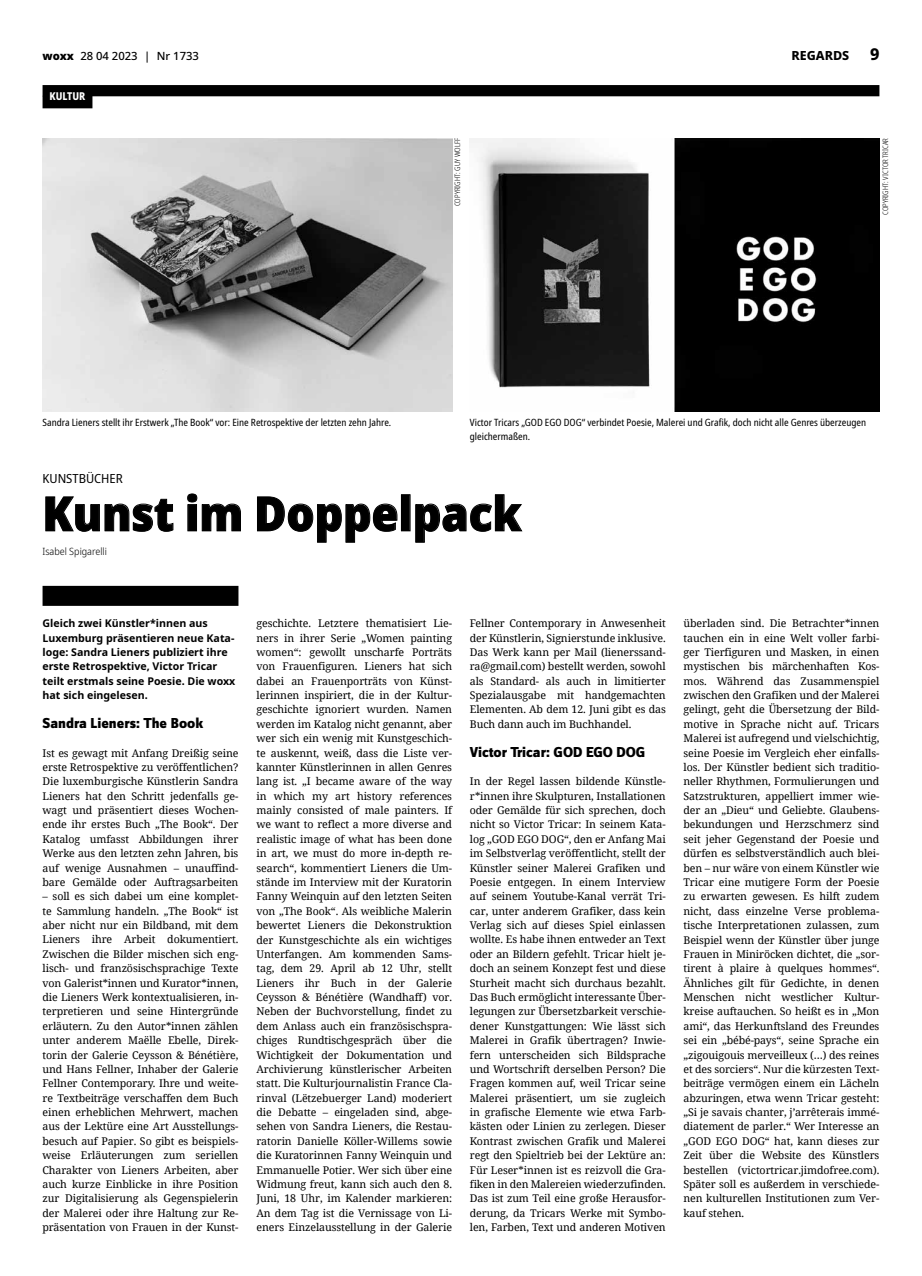
<style>
.page{position:relative;width:922px;height:1276px;background:#fff}
.page>*{position:absolute;margin:0;border:0;box-sizing:border-box;transform-origin:0 0}
.t1{font:900 semi-condensed 47.5px "Noto Sans";color:#000}
.t2{font:800 16.25px "Noto Sans";color:#000}
.t3{font:800 15px "Zine Sans Dis";color:#000}
.t4{font:semi-condensed 12.5px "Noto Sans";color:#000}
.t5{font:800 12.5px "Noto Sans";color:#000}
.t6{font:500 11.25px "Noto Sans";color:#000}
.t7{font:800 condensed 10.75px "Noto Sans";color:#fff}
.t8{font:10.62px/14.4px "Noto Serif";letter-spacing:-.01em;color:#000;text-align:justify}
.t9{font:700 10.62px/14.4px "Noto Sans";color:#000}
.t10{font:condensed 10px/14.4px "Noto Sans";color:#000}
.t11{font:300 semi-condensed 10px "Noto Sans";color:#000}
.t12{font:300 condensed 7.5px "Noto Sans";color:#000}
.s1{font-weight:900}
</style>
<div class="page">
<svg style="left:45px;top:496px;width:128px;height:36px"></svg>
<svg style="left:187px;top:493px;width:54px;height:38px"></svg>
<svg style="left:257px;top:496px;width:140px;height:47px"></svg>
<div style="left:401px;top:494px;width:9px;height:37px;border:1px solid #000"></div>
<svg style="left:415px;top:494px;width:107px;height:49px"></svg>
<div style="left:43px;top:586px;width:195px;height:20px;background:#000"></div>
<div style="left:43px;top:85px;width:836px;height:11px;background:#000"></div>
<div style="left:43px;top:96px;width:49px;height:12px;background:#000"></div>
<img style="left:43px;top:138px;width:409px;height:273px">
<img style="left:469px;top:138px;width:410px;height:273px">
<p class="t6" style="left:43px;top:48px;width:158px"><span class="s1">woxx</span> 28 04 2023 | Nr 1733</p>
<p class="t5" style="left:791px;top:47px;width:59px">REGARDS</p>
<h2 class="t2" style="left:869px;top:42px;width:11px">9</h2>
<p class="t7" style="left:50px;top:89px;width:37px">KULTUR</p>
<p class="t12" style="left:452px;top:206px;width:69px;rotate:-90deg">COPYRIGHT: Guy Wolff</p>
<p class="t12" style="left:879px;top:215px;width:77px;rotate:-90deg">COPYRIGHT: Victor Tricar</p>
<p class="t10" style="left:43px;top:415px;width:350px">Sandra Lieners stellt ihr Erstwerk „The Book“ vor: Eine Retrospektive der letzten zehn Jahre.</p>
<p class="t10" style="left:469px;top:415px;width:398px">Victor Tricars „GOD EGO DOG“ verbindet Poesie, Malerei und Grafik, doch nicht alle Genres überzeugen gleichermaßen.</p>
<p class="t4" style="left:43px;top:470px;width:82px">KUNSTBÜCHER</p>
<h1 class="t1" style="left:43px;top:477px;width:480px">Kunst im Doppelpack</h1>
<p class="t11" style="left:43px;top:544px;width:66px">Isabel Spigarelli</p>
<p class="t9" style="left:43px;top:616px;width:194px">Gleich zwei Künstler*innen aus Luxemburg präsentieren neue Kata&shy;loge: Sandra Lieners publiziert ihre erste Retrospektive, Victor Tricar teilt erstmals seine Poesie. Die woxx hat sich eingelesen.</p>
<h3 class="t3" style="left:43px;top:715px;width:162px">Sandra Lieners: The Book</h3>
<p class="t8" style="left:43px;top:745px;width:197px">Ist es gewagt mit Anfang Dreißig seine erste Retrospektive zu veröffentlichen?<br>Die luxemburgische Künstlerin Sandra Lieners hat den Schritt jedenfalls ge&shy;wagt und präsentiert dieses Wochen&shy;ende ihr erstes Buch „The Book“. Der Katalog umfasst Abbildungen ihrer Werke aus den letzten zehn Jahren, bis auf wenige Ausnahmen – unauffind&shy;bare Gemälde oder Auftragsarbeiten</p>
<p class="t8" style="left:43px;top:889px;width:197px">– soll es sich dabei um eine komplet&shy;te Sammlung handeln. „The Book“ ist aber nicht nur ein Bildband, mit dem Lieners ihre Arbeit dokumentiert.<br>Zwischen die Bilder mischen sich eng&shy;lisch- und französischsprachige Texte von Galerist*innen und Kurator*innen, die Lieners Werk kontextualisieren, in&shy;terpretieren und seine Hintergründe erläutern. Zu den Autor*innen zählen unter anderem Maëlle Ebelle, Direk&shy;torin der Galerie Ceysson &amp; Bénétière, und Hans Fellner, Inhaber der Galerie Fellner Contemporary. Ihre und weite&shy;re Textbeiträge verschaffen dem Buch einen erheblichen Mehrwert, machen aus der Lektüre eine Art Ausstellungs&shy;besuch auf Papier. So gibt es beispiels&shy;weise Erläuterungen zum seriellen Charakter von Lieners Arbeiten, aber auch kurze Einblicke in ihre Position zur Digitalisierung als Gegenspielerin der Malerei oder ihre Haltung zur Re&shy;präsentation von Frauen in der Kunst-</p>
<p class="t8" style="left:256px;top:616px;width:197px">geschichte. Letztere thematisiert Lie&shy;ners in ihrer Serie „Women painting women“: gewollt unscharfe Porträts von Frauenfiguren. Lieners hat sich dabei an Frauenporträts von Künst&shy;lerinnen inspiriert, die in der Kultur&shy;geschichte ignoriert wurden. Namen werden im Katalog nicht genannt, aber wer sich ein wenig mit Kunstgeschich&shy;te auskennt, weiß, dass die Liste ver&shy;kannter Künstlerinnen in allen Genres lang ist. „I became aware of the way in which my art history references mainly consisted of male painters. If we want to reflect a more diverse and realistic image of what has been done in art, we must do more in-depth re&shy;search“, kommentiert Lieners die Um&shy;stände im Interview mit der Kuratorin Fanny Weinquin auf den letzten Seiten von „The Book“. Als weibliche Malerin bewertet Lieners die Dekonstruktion der Kunstgeschichte als ein wichtiges Unterfangen. Am kommenden Sams&shy;tag, dem 29. April ab 12 Uhr, stellt Lieners ihr Buch in der Galerie Ceysson &amp; Bénétière (Wandhaff) vor.<br>Neben der Buchvorstellung, findet zu dem Anlass auch ein französischspra&shy;chiges Rundtischgespräch über die Wichtigkeit der Dokumentation und Archivierung künstlerischer Arbeiten statt. Die Kulturjournalistin France Cla&shy;rinval (Lëtzebuerger Land) moderiert die Debatte – eingeladen sind, abge&shy;sehen von Sandra Lieners, die Restau&shy;ratorin Danielle Köller-Willems sowie die Kuratorinnen Fanny Weinquin und Emmanuelle Potier. Wer sich über eine Widmung freut, kann sich auch den 8.<br>Juni, 18 Uhr, im Kalender markieren:<br>An dem Tag ist die Vernissage von Li&shy;eners Einzelausstellung in der Galerie</p>
<p class="t8" style="left:469px;top:616px;width:197px">Fellner Contemporary in Anwesenheit der Künstlerin, Signierstunde inklusive.<br>Das Werk kann per Mail (lienerssand&shy;ra@gmail.com) bestellt werden, sowohl als Standard- als auch in limitierter Spezialausgabe mit handgemachten Elementen. Ab dem 12. Juni gibt es das Buch dann auch im Buchhandel.</p>
<h3 class="t3" style="left:469px;top:743px;width:177px">Victor Tricar: GOD EGO DOG</h3>
<p class="t8" style="left:469px;top:774px;width:197px">In der Regel lassen bildende Künstle&shy;r*innen ihre Skulpturen, Installationen oder Gemälde für sich sprechen, doch nicht so Victor Tricar: In seinem Kata&shy;log „GOD EGO DOG“, den er Anfang Mai im Selbstverlag veröffentlicht, stellt der Künstler seiner Malerei Grafiken und Poesie entgegen. In einem Interview auf seinem Youtube-Kanal verrät Tri&shy;car, unter anderem Grafiker, dass kein Verlag sich auf dieses Spiel einlassen wollte. Es habe ihnen entweder an Text oder an Bildern gefehlt. Tricar hielt je&shy;doch an seinem Konzept fest und diese Sturheit macht sich durchaus bezahlt.<br>Das Buch ermöglicht interessante Über&shy;legungen zur Übersetzbarkeit verschie&shy;dener Kunstgattungen: Wie lässt sich Malerei in Grafik übertragen? Inwie&shy;fern unterscheiden sich Bildsprache und Wortschrift derselben Person? Die Fragen kommen auf, weil Tricar seine Malerei präsentiert, um sie zugleich in grafische Elemente wie etwa Farb&shy;kästen oder Linien zu zerlegen. Dieser Kontrast zwischen Grafik und Malerei regt den Spieltrieb bei der Lektüre an:<br>Für Leser*innen ist es reizvoll die Gra&shy;fiken in den Malereien wiederzufinden.<br>Das ist zum Teil eine große Herausfor&shy;derung, da Tricars Werke mit Symbo&shy;len, Farben, Text und anderen Motiven</p>
<p class="t8" style="left:683px;top:616px;width:197px">überladen sind. Die Betrachter*innen tauchen ein in eine Welt voller farbi&shy;ger Tierfiguren und Masken, in einen mystischen bis märchenhaften Kos&shy;mos. Während das Zusammenspiel zwischen den Grafiken und der Malerei gelingt, geht die Übersetzung der Bild&shy;motive in Sprache nicht auf. Tricars Malerei ist aufregend und vielschichtig, seine Poesie im Vergleich eher einfalls&shy;los. Der Künstler bedient sich traditio&shy;neller Rhythmen, Formulierungen und Satzstrukturen, appelliert immer wie&shy;der an „Dieu“ und Geliebte. Glaubens&shy;bekundungen und Herzschmerz sind seit jeher Gegenstand der Poesie und dürfen es selbstverständlich auch blei&shy;ben – nur wäre von einem Künstler wie Tricar eine mutigere Form der Poesie zu erwarten gewesen. Es hilft zudem nicht, dass einzelne Verse problema&shy;tische Interpretationen zulassen, zum Beispiel wenn der Künstler über junge Frauen in Miniröcken dichtet, die „sor&shy;tirent à plaire à quelques hommes“.<br>Ähnliches gilt für Gedichte, in denen Menschen nicht westlicher Kultur&shy;kreise auftauchen. So heißt es in „Mon ami“, das Herkunftsland des Freundes sei ein „bébé-pays“, seine Sprache ein „zigouigouis merveilleux (…) des reines et des sorciers“. Nur die kürzesten Text&shy;beiträge vermögen einem ein Lächeln abzuringen, etwa wenn Tricar gesteht: „Si je savais chanter, jʼarrêterais immé&shy;diatement de parler.“ Wer Interesse an „GOD EGO DOG“ hat, kann dieses zur Zeit über die Website des Künstlers bestellen (victortricar.jimdofree.com).<br>Später soll es außerdem in verschiede&shy;nen kulturellen Institutionen zum Ver&shy;kauf stehen.</p>
</div>
